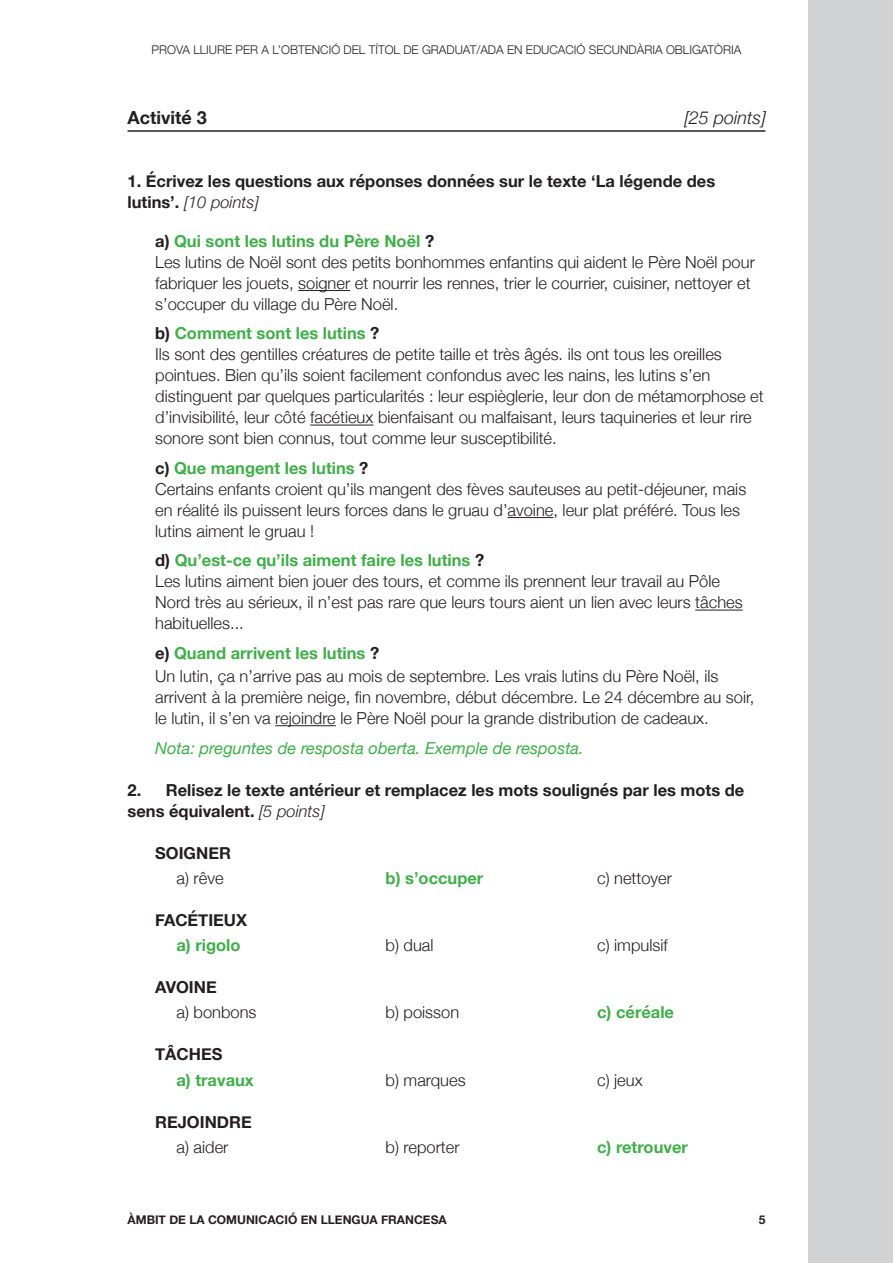
<style>
.page{position:relative;width:893px;height:1263px;background:#fff}
.page>*{position:absolute;margin:0;border:0;box-sizing:border-box;transform-origin:0 0}
.Activitat{font:italic 300 18px "Helvetica Neue";color:#231f20}
.Activitat-2{font:700 18px "Helvetica Neue";color:#231f20}
.Subpregunta{font:300 16.5px/21px "Helvetica Neue";color:#231f20}
.Subpregunta-2{font:700 16.5px "Helvetica Neue";color:#40ae49}
.Pregunta{font:700 16.5px/21px "Helvetica Neue";color:#231f20}
.Subpregunta-3{font:italic 16.5px "Helvetica Neue";color:#40ae49}
.Subpregunta-4{font:700 16.5px "Helvetica Neue";color:#231f20}
.t1{font:300 12px "Helvetica Neue";color:#231f20}
.t2{font:700 12px "Helvetica Neue";color:#231f20}
.s1{font-weight:300;font-style:italic}
.s2{color:#231f20}
</style>
<div class="page">
<div style="left:808px;top:0;width:85px;height:1263px;background:#d1d2d4"></div>
<hr style="left:128px;top:130px;width:637px;height:2px;background:#231f20">
<hr style="left:298px;top:290px;width:52px;height:1px;background:#231f20">
<hr style="left:310px;top:425px;width:63px;height:1px;background:#231f20">
<hr style="left:508px;top:517px;width:45px;height:1px;background:#231f20">
<hr style="left:695px;top:610px;width:48px;height:1px;background:#231f20">
<hr style="left:275px;top:725px;width:61px;height:1px;background:#231f20">
<p class="t1" style="left:152px;top:40px;width:591px">PROVA LLIURE PER A L’OBTENCIÓ DEL TÍTOL DE GRADUAT/ADA EN EDUCACIÓ SECUNDÀRIA OBLIGATÒRIA</p>
<h3 class="Activitat-2" style="left:128px;top:103px;width:81px">Activité 3</h3>
<h3 class="Activitat" style="left:684px;top:103px;width:83px">[25 points]</h3>
<h4 class="Pregunta" style="left:128px;top:171px;width:589px">1. Écrivez les questions aux réponses données sur le texte ‘La légende des lutins’. <span class="s1">[10 points]</span></h4>
<p class="Subpregunta-2" style="left:155px;top:228px;width:280px"><span class="s2">a)</span> Qui sont les lutins du Père Noël <span class="s2">?</span></p>
<p class="Subpregunta" style="left:155px;top:250px;width:601px">Les lutins de Noël sont des petits bonhommes enfantins qui aident le Père Noël pour fabriquer les jouets, soigner et nourrir les rennes, trier le courrier, cuisiner, nettoyer et s’occuper du village du Père Noël.</p>
<p class="Subpregunta-2" style="left:155px;top:321px;width:226px"><span class="s2">b)</span> Comment sont les lutins <span class="s2">?</span></p>
<p class="Subpregunta" style="left:155px;top:343px;width:610px">Ils sont des gentilles créatures de petite taille et très âgés. ils ont tous les oreilles pointues. Bien qu’ils soient facilement confondus avec les nains, les lutins s’en distinguent par quelques particularités : leur espièglerie, leur don de métamorphose et d’invisibilité, leur côté facétieux bienfaisant ou malfaisant, leurs taquineries et leur rire sonore sont bien connus, tout comme leur susceptibilité.</p>
<p class="Subpregunta-2" style="left:155px;top:455px;width:215px"><span class="s2">c)</span> Que mangent les lutins <span class="s2">?</span></p>
<p class="Subpregunta" style="left:155px;top:477px;width:593px">Certains enfants croient qu’ils mangent des fèves sauteuses au petit-déjeuner, mais en réalité ils puissent leurs forces dans le gruau d’avoine, leur plat préféré. Tous les lutins aiment le gruau !</p>
<p class="Subpregunta-2" style="left:155px;top:548px;width:330px"><span class="s2">d)</span> Qu’est-ce qu’ils aiment faire les lutins <span class="s2">?</span></p>
<p class="Subpregunta" style="left:155px;top:570px;width:589px">Les lutins aiment bien jouer des tours, et comme ils prennent leur travail au Pôle<br>Nord très au sérieux, il n’est pas rare que leurs tours aient un lien avec leurs tâches habituelles...</p>
<p class="Subpregunta-2" style="left:155px;top:640px;width:225px"><span class="s2">e)</span> Quand arrivent les lutins <span class="s2">?</span></p>
<p class="Subpregunta" style="left:155px;top:664px;width:601px">Un lutin, ça n’arrive pas au mois de septembre. Les vrais lutins du Père Noël, ils arrivent à la première neige, fin novembre, début décembre. Le 24 décembre au soir, le lutin, il s’en va rejoindre le Père Noël pour la grande distribution de cadeaux.</p>
<p class="Subpregunta-3" style="left:155px;top:736px;width:430px">Nota: preguntes de resposta oberta. Exemple de resposta.</p>
<h4 class="Pregunta" style="left:128px;top:780px;width:618px">2. Relisez le texte antérieur et remplacez les mots soulignés par les mots de sens équivalent. <span class="s1">[5 points]</span></h4>
<p class="Subpregunta-4" style="left:155px;top:840px;width:77px">SOIGNER</p>
<p class="Subpregunta" style="left:176px;top:866px;width:49px">a) rêve</p>
<p class="Subpregunta-2" style="left:386px;top:865px;width:99px">b) s’occuper</p>
<p class="Subpregunta" style="left:597px;top:866px;width:76px">c) nettoyer</p>
<p class="Subpregunta-4" style="left:155px;top:907px;width:93px">FACÉTIEUX</p>
<p class="Subpregunta-2" style="left:176px;top:932px;width:66px">a) rigolo</p>
<p class="Subpregunta" style="left:386px;top:933px;width:49px">b) dual</p>
<p class="Subpregunta" style="left:597px;top:933px;width:72px">c) impulsif</p>
<p class="Subpregunta-4" style="left:155px;top:974px;width:63px">AVOINE</p>
<p class="Subpregunta" style="left:176px;top:1001px;width:82px">a) bonbons</p>
<p class="Subpregunta" style="left:386px;top:1001px;width:75px">b) poisson</p>
<p class="Subpregunta-2" style="left:597px;top:999px;width:78px">c) céréale</p>
<p class="Subpregunta-4" style="left:155px;top:1041px;width:69px">TÂCHES</p>
<p class="Subpregunta-2" style="left:176px;top:1067px;width:79px">a) travaux</p>
<p class="Subpregunta" style="left:386px;top:1068px;width:82px">b) marques</p>
<p class="Subpregunta" style="left:597px;top:1068px;width:47px">c) jeux</p>
<p class="Subpregunta-4" style="left:155px;top:1109px;width:98px">REJOINDRE</p>
<p class="Subpregunta" style="left:176px;top:1135px;width:53px">a) aider</p>
<p class="Subpregunta" style="left:386px;top:1135px;width:75px">b) reporter</p>
<p class="Subpregunta-2" style="left:597px;top:1134px;width:92px">c) retrouver</p>
<p class="t2" style="left:128px;top:1210px;width:321px">ÀMBIT DE LA COMUNICACIÓ EN LLENGUA FRANCESA</p>
<p class="t2" style="left:759px;top:1210px;width:8px">5</p>
</div>
